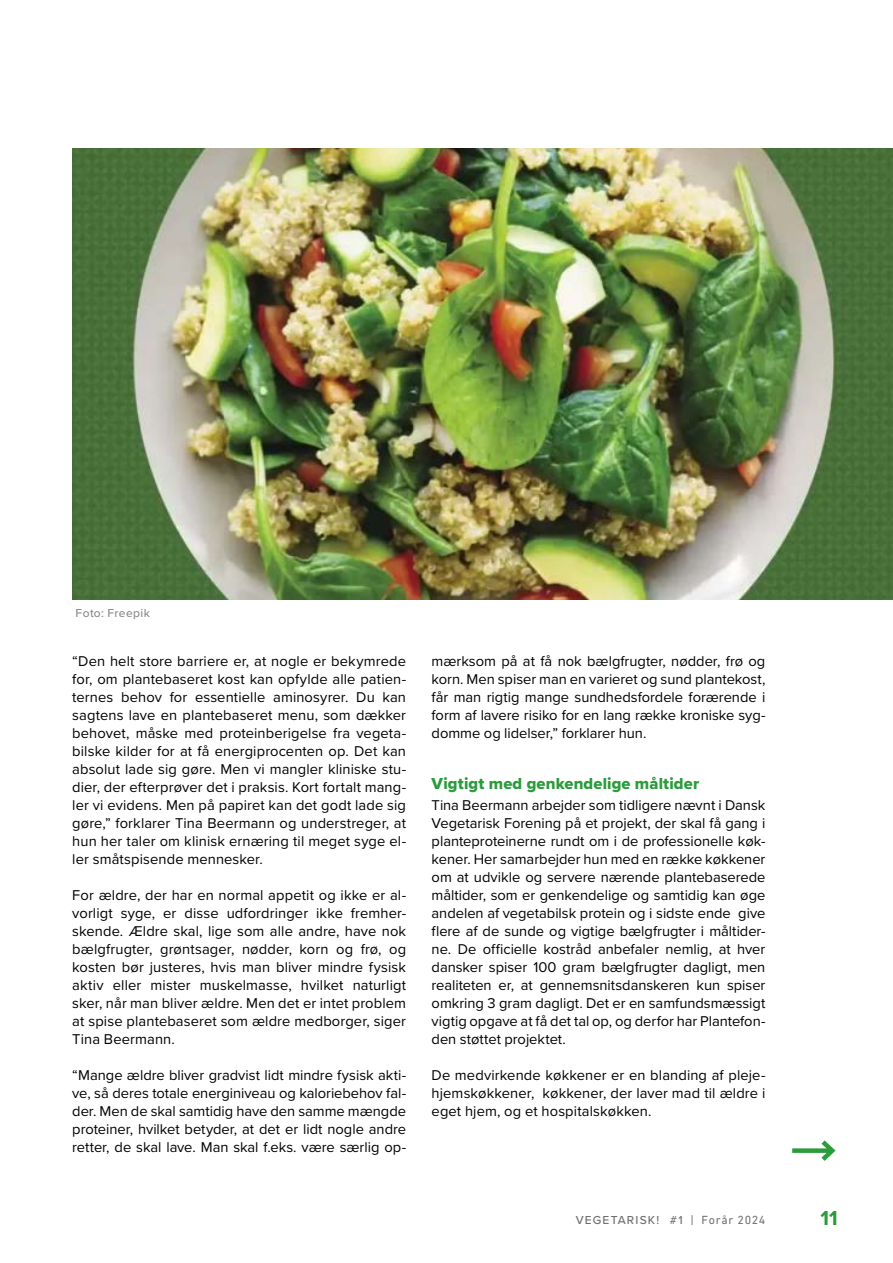
<style>
.page{position:relative;width:893px;height:1263px;background:#fff}
.page>*{position:absolute;margin:0;border:0;box-sizing:border-box;transform-origin:0 0}
.t1{font:700 21px "Proxima Nova";color:#2b9b3b}
.t2{font:16.5px "Proxima Nova Extrabld";letter-spacing:.01em;color:#2b9b3b}
.t3{font:14.7px/18px "Proxima Nova";letter-spacing:.005em;color:#000;text-align:justify}
.t4{font:500 12px "Proxima Nova";letter-spacing:.095em;color:#707072}
.t5{font:500 12px "Proxima Nova";letter-spacing:.035em;color:#8d8b8c}
.s1{font-family:"DIN Next LT Pro";font-weight:400}
</style>
<div class="page">
<div style="left:792px;top:1148px;width:40px;height:5px;background:#2b9b3b"></div>
<svg style="left:817px;top:1140px;width:19px;height:21px"></svg>
<img style="left:72px;top:149px;width:821px;height:450px">
<p class="t5" style="left:76px;top:604px;width:76px">Foto: Freepik</p>
<p class="t3" style="left:72px;top:651px;width:335px">“Den helt store barriere er, at nogle er bekymrede for, om plantebaseret kost kan opfylde alle patien&shy;ternes behov for essentielle aminosyrer. Du kan sagtens lave en plantebaseret menu, som dækker behovet, måske med proteinberigelse fra vegeta&shy;bilske kilder for at få energiprocenten op. Det kan absolut lade sig gøre. Men vi mangler kliniske stu&shy;dier, der efterprøver det i praksis. Kort fortalt mang&shy;ler vi evidens. Men på papiret kan det godt lade sig gøre,” forklarer Tina Beermann og understreger, at hun her taler om klinisk ernæring til meget syge el&shy;ler småtspisende mennesker.</p>
<p class="t3" style="left:72px;top:885px;width:335px">For ældre, der har en normal appetit og ikke er al&shy;vorligt syge, er disse udfordringer ikke fremher&shy;skende. Ældre skal, lige som alle andre, have nok bælgfrugter, grøntsager, nødder, korn og frø, og kosten bør justeres, hvis man bliver mindre fysisk aktiv eller mister muskelmasse, hvilket naturligt sker, når man bliver ældre. Men det er intet problem at spise plantebaseret som ældre medborger, siger Tina Beermann.</p>
<p class="t3" style="left:72px;top:1065px;width:335px">“Mange ældre bliver gradvist lidt mindre fysisk akti&shy;ve, så deres totale energiniveau og kaloriebehov fal&shy;der. Men de skal samtidig have den samme mængde proteiner, hvilket betyder, at det er lidt nogle andre retter, de skal lave. Man skal f.eks. være særlig op-</p>
<p class="t3" style="left:432px;top:651px;width:335px">mærksom på at få nok bælgfrugter, nødder, frø og korn. Men spiser man en varieret og sund plantekost, får man rigtig mange sundhedsfordele forærende i form af lavere risiko for en lang række kroniske syg&shy;domme og lidelser,” forklarer hun.</p>
<p class="t2" style="left:432px;top:771px;width:269px">Vigtigt med genkendelige måltider</p>
<p class="t3" style="left:432px;top:795px;width:335px">Tina Beermann arbejder som tidligere nævnt i Dansk Vegetarisk Forening på et projekt, der skal få gang i planteproteinerne rundt om i de professionelle køk&shy;kener. Her samarbejder hun med en række køkkener om at udvikle og servere nærende plantebaserede måltider, som er genkendelige og samtidig kan øge andelen af vegetabilsk protein og i sidste ende give flere af de sunde og vigtige bælgfrugter i måltider&shy;ne. De officielle kostråd anbefaler nemlig, at hver dansker spiser 100 gram bælgfrugter dagligt, men realiteten er, at gennemsnitsdanskeren kun spiser omkring 3 gram dagligt. Det er en samfundsmæssigt vigtig opgave at få det tal op, og derfor har Plantefon&shy;den støttet projektet.</p>
<p class="t3" style="left:432px;top:1065px;width:335px">De medvirkende køkkener er en blanding af pleje&shy;hjemskøkkener, køkkener, der laver mad til ældre i eget hjem, og et hospitalskøkken.</p>
<p class="t4" style="left:576px;top:1211px;width:191px">VEGETARISK! #1 <span class="s1">| Forår 2024</span></p>
<h1 class="t1" style="left:821px;top:1202px;width:19px">11</h1>
</div>
